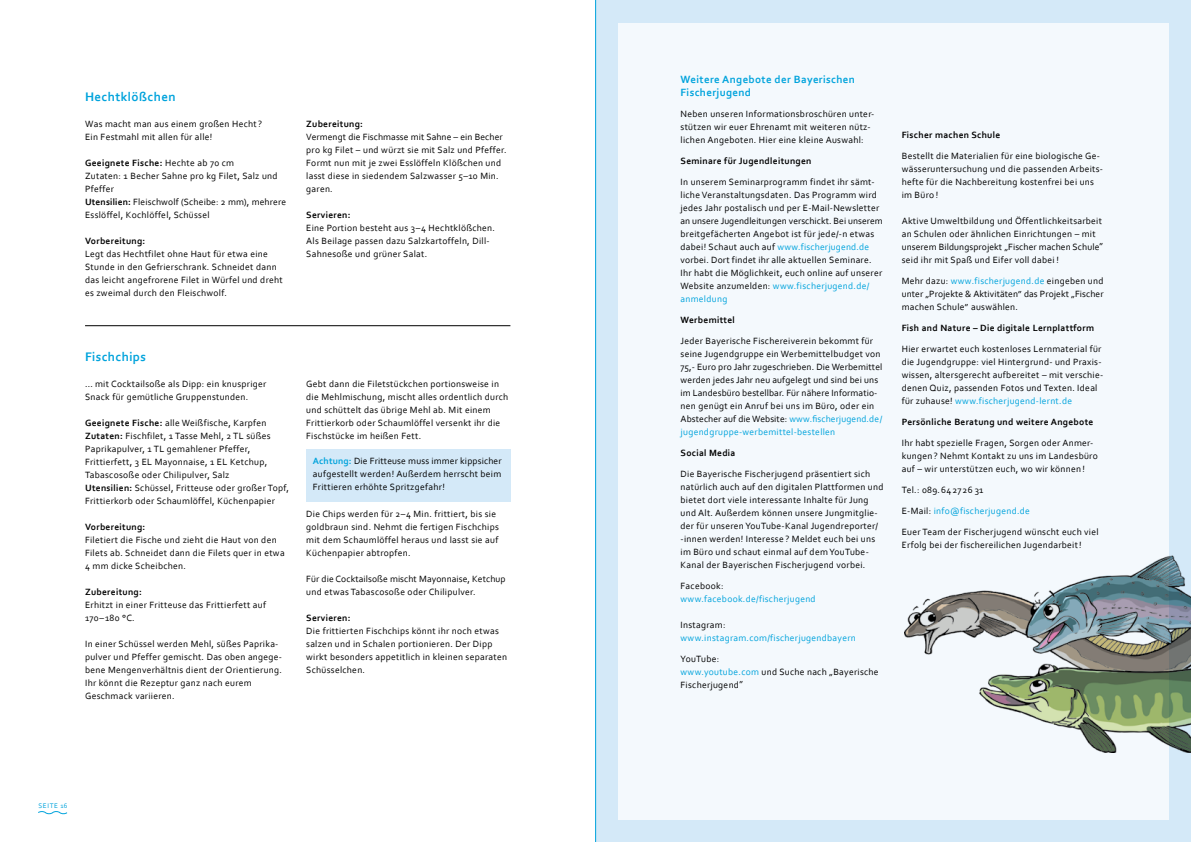
<style>
.page{position:relative;width:1191px;height:842px;background:#fff}
.page>*{position:absolute;margin:0;border:0;box-sizing:border-box;transform-origin:0 0}
.t1{font:700 13px "Corbel";letter-spacing:.03em;color:#00a3dc}
.t2{font:700 11px/13px "Corbel";letter-spacing:.03em;color:#00a3dc}
.t3{font:9.5px/13px "Corbel";letter-spacing:.03em;color:#000}
.t4{font:700 9.5px "Corbel";letter-spacing:.03em;color:#000}
.t5{font:9.5px/13px "Corbel";letter-spacing:.01em;color:#000}
.t6{font:9.5px "Corbel";letter-spacing:.03em;color:#00a3dc}
.t7{font:7px "Corbel";letter-spacing:.09em;color:#00a3dc}
.s1{font-weight:700}
.s2{font-weight:700;color:#00a3dc}
.s3{color:#00a3dc}
.s4{color:#000}
</style>
<div class="page">
<svg style="left:38px;top:811px;width:30px;height:4px"></svg>
<div style="left:306px;top:449px;width:204px;height:52px;background:#d4e9f8"></div>
<hr style="left:85px;top:325px;width:425px;height:1px;background:#000">
<div style="left:595px;top:0;width:596px;height:842px;background:#d4e9f8"></div>
<div style="left:618px;top:23px;width:550px;height:796px;background:#f4f9fd"></div>
<img style="left:905px;top:543px;width:286px;height:210px">
<h1 class="t1" style="left:85px;top:89px;width:92px">Hechtklößchen</h1>
<p class="t3" style="left:85px;top:117px;width:179px">Was macht man aus einem großen Hecht?<br>Ein Festmahl mit allen für alle!</p>
<p class="t3" style="left:85px;top:156px;width:202px"><span class="s1">Geeignete Fische:</span> Hechte ab 70 cm<br>Zutaten: 1 Becher Sahne pro kg Filet, Salz und Pfeffer<br><span class="s1">Utensilien:</span> Fleischwolf (Scheibe: 2 mm), mehrere Esslöffel, Kochlöffel, Schüssel</p>
<p class="t4" style="left:85px;top:235px;width:62px">Vorbereitung:</p>
<p class="t3" style="left:85px;top:247px;width:199px">Legt das Hechtfilet ohne Haut für etwa eine Stunde in den Gefrierschrank. Schneidet dann das leicht angefrorene Filet in Würfel und dreht es zweimal durch den Fleischwolf.</p>
<p class="t4" style="left:306px;top:118px;width:58px">Zubereitung:</p>
<p class="t3" style="left:306px;top:130px;width:202px">Vermengt die Fischmasse mit Sahne – ein Becher pro kg Filet – und würzt sie mit Salz und Pfeffer.<br>Formt nun mit je zwei Esslöffeln Klößchen und lasst diese in siedendem Salzwasser 5–10 Min. garen.</p>
<p class="t4" style="left:306px;top:209px;width:46px">Servieren:</p>
<p class="t3" style="left:306px;top:221px;width:190px">Eine Portion besteht aus 3–4 Hechtklößchen.<br>Als Beilage passen dazu Salzkartoffeln, Dill-<br>Sahnesoße und grüner Salat.</p>
<h1 class="t1" style="left:85px;top:349px;width:62px">Fischchips</h1>
<p class="t3" style="left:85px;top:377px;width:183px">... mit Cocktailsoße als Dipp: ein knuspriger<br>Snack für gemütliche Gruppenstunden.</p>
<p class="t3" style="left:85px;top:416px;width:205px"><span class="s1">Geeignete Fische:</span> alle Weißfische, Karpfen <span class="s1">Zutaten:</span> Fischfilet, 1 Tasse Mehl, 2 TL süßes Paprikapulver, 1 TL gemahlener Pfeffer, Frittierfett, 3 EL Mayonnaise, 1 EL Ketchup, Tabascosoße oder Chilipulver, Salz<br><span class="s1">Utensilien:</span> Schüssel, Fritteuse oder großer Topf, Frittierkorb oder Schaumlöffel, Küchenpapier</p>
<p class="t4" style="left:85px;top:521px;width:62px">Vorbereitung:</p>
<p class="t3" style="left:85px;top:533px;width:201px">Filetiert die Fische und zieht die Haut von den<br>Filets ab. Schneidet dann die Filets quer in etwa<br>4 mm dicke Scheibchen.</p>
<p class="t4" style="left:85px;top:586px;width:58px">Zubereitung:</p>
<p class="t3" style="left:85px;top:598px;width:183px">Erhitzt in einer Fritteuse das Frittierfett auf<br>170–180 °C.</p>
<p class="t3" style="left:85px;top:637px;width:198px">In einer Schüssel werden Mehl, süßes Paprika&shy;pulver und Pfeffer gemischt. Das oben angege&shy;bene Mengenverhältnis dient der Orientierung.<br>Ihr könnt die Rezeptur ganz nach eurem Geschmack variieren.</p>
<p class="t3" style="left:306px;top:377px;width:203px">Gebt dann die Filetstückchen portionsweise in die Mehlmischung, mischt alles ordentlich durch und schüttelt das übrige Mehl ab. Mit einem Frittierkorb oder Schaumlöffel versenkt ihr die Fischstücke im heißen Fett.</p>
<p class="t3" style="left:313px;top:454px;width:190px;text-align:justify"><span class="s2">Achtung:</span> Die Fritteuse muss immer kippsicher aufgestellt werden! Außerdem herrscht beim Frittieren erhöhte Spritzgefahr!</p>
<p class="t3" style="left:306px;top:507px;width:194px">Die Chips werden für 2–4 Min. frittiert, bis sie goldbraun sind. Nehmt die fertigen Fischchips mit dem Schaumlöffel heraus und lasst sie auf Küchenpapier abtropfen.</p>
<p class="t5" style="left:306px;top:572px;width:201px">Für die Cocktailsoße mischt Mayonnaise, Ketchup und etwas Tabascosoße oder Chilipulver.</p>
<p class="t4" style="left:306px;top:612px;width:46px">Servieren:</p>
<p class="t3" style="left:306px;top:624px;width:202px">Die frittierten Fischchips könnt ihr noch etwas salzen und in Schalen portionieren. Der Dipp wirkt besonders appetitlich in kleinen separaten Schüsselchen.</p>
<p class="t7" style="left:38px;top:802px;width:31px">SEITE 16</p>
<p class="t2" style="left:680px;top:73px;width:176px">Weitere Angebote der Bayerischen<br>Fischerjugend</p>
<p class="t3" style="left:680px;top:107px;width:195px">Neben unseren Informationsbroschüren unter&shy;stützen wir euer Ehrenamt mit weiteren nütz&shy;lichen Angeboten. Hier eine kleine Auswahl:</p>
<p class="t4" style="left:680px;top:155px;width:132px">Seminare für Jugendleitungen</p>
<p class="t3" style="left:680px;top:175px;width:204px">In unserem Seminarprogramm findet ihr sämt&shy;liche Veranstaltungsdaten. Das Programm wird jedes Jahr postalisch und per E-Mail-Newsletter an unsere Jugendleitungen verschickt. Bei unserem breitgefächerten Angebot ist für jede/-n etwas dabei! Schaut auch auf <span class="s3">www.fischerjugend.de </span>vorbei. Dort findet ihr alle aktuellen Seminare.<br>Ihr habt die Möglichkeit, euch online auf unserer Website anzumelden: <span class="s3">www.fischerjugend.de/ anmeldung</span></p>
<p class="t4" style="left:680px;top:314px;width:56px">Werbemittel</p>
<p class="t3" style="left:680px;top:334px;width:203px">Jeder Bayerische Fischereiverein bekommt für seine Jugendgruppe ein Werbemittelbudget von 75,- Euro pro Jahr zugeschrieben. Die Werbemittel werden jedes Jahr neu aufgelegt und sind bei uns im Landesbüro bestellbar. Für nähere Informatio&shy;nen genügt ein Anruf bei uns im Büro, oder ein Abstecher auf die Website: <span class="s3">www.fischerjugend.de/ jugendgruppe-werbemittel-bestellen</span></p>
<p class="t4" style="left:680px;top:447px;width:56px">Social Media</p>
<p class="t3" style="left:680px;top:467px;width:204px">Die Bayerische Fischerjugend präsentiert sich natürlich auch auf den digitalen Plattformen und bietet dort viele interessante Inhalte für Jung und Alt. Außerdem können unsere Jungmitglie&shy;der für unseren YouTube-Kanal Jugendreporter/ -innen werden! Interesse ? Meldet euch bei uns im Büro und schaut einmal auf dem YouTube-Kanal der Bayerischen Fischerjugend vorbei.</p>
<p class="t3" style="left:680px;top:579px;width:44px">Facebook:</p>
<p class="t6" style="left:680px;top:593px;width:137px">www.facebook.de/fischerjugend</p>
<p class="t3" style="left:680px;top:618px;width:46px">Instagram:</p>
<p class="t6" style="left:680px;top:632px;width:177px">www.instagram.com/fischerjugendbayern</p>
<p class="t3" style="left:680px;top:652px;width:200px">YouTube:<br><span class="s3">www.youtube.com</span> und Suche nach „Bayerische<br>Fischerjugend</p>
<p class="t3" style="left:739px;top:672px;width:5px">„</p>
<p class="t4" style="left:901px;top:129px;width:100px">Fischer machen Schule</p>
<p class="t3" style="left:901px;top:149px;width:203px">Bestellt die Materialien für eine biologische Ge&shy;wässeruntersuchung und die passenden Arbeits&shy;hefte für die Nachbereitung kostenfrei bei uns im Büro !</p>
<p class="t3" style="left:901px;top:214px;width:202px">Aktive Umweltbildung und Öffentlichkeitsarbeit an Schulen oder ähnlichen Einrichtungen – mit unserem Bildungsprojekt „Fischer machen Schule</p>
<p class="t3" style="left:1099px;top:234px;width:5px">„</p>
<p class="t3" style="left:901px;top:253px;width:159px">seid ihr mit Spaß und Eifer voll dabei !</p>
<p class="t3" style="left:901px;top:274px;width:203px">Mehr dazu: <span class="s3">www.fischerjugend.de</span> eingeben und unter „Projekte &amp; Aktivitäten</p>
<p class="t3" style="left:1018px;top:282px;width:5px">„</p>
<p class="t5" style="left:1024px;top:287px;width:81px">das Projekt „Fischer</p>
<p class="t3" style="left:901px;top:300px;width:64px">machen Schule</p>
<p class="t3" style="left:965px;top:295px;width:5px">„</p>
<p class="t3" style="left:971px;top:300px;width:48px">auswählen.</p>
<p class="t4" style="left:901px;top:322px;width:194px">Fish and Nature – Die digitale Lernplattform</p>
<p class="t3" style="left:901px;top:342px;width:203px">Hier erwartet euch kostenloses Lernmaterial für die Jugendgruppe: viel Hintergrund- und Praxis&shy;wissen, altersgerecht aufbereitet – mit verschie&shy;denen Quiz, passenden Fotos und Texten. Ideal für zuhause! <span class="s3">www.fischerjugend-lernt.de</span></p>
<p class="t4" style="left:901px;top:416px;width:193px">Persönliche Beratung und weitere Angebote</p>
<p class="t3" style="left:901px;top:436px;width:197px">Ihr habt spezielle Fragen, Sorgen oder Anmer&shy;kungen? Nehmt Kontakt zu uns im Landesbüro auf – wir unterstützen euch, wo wir können!</p>
<p class="t3" style="left:901px;top:483px;width:83px">Tel.: 089.64 27 26 31</p>
<p class="t6" style="left:901px;top:505px;width:130px"><span class="s4">E-Mail:</span> info@fischerjugend.de</p>
<p class="t3" style="left:901px;top:525px;width:198px">Euer Team der Fischerjugend wünscht euch viel<br>Erfolg bei der fischereilichen Jugendarbeit!</p>
</div>
